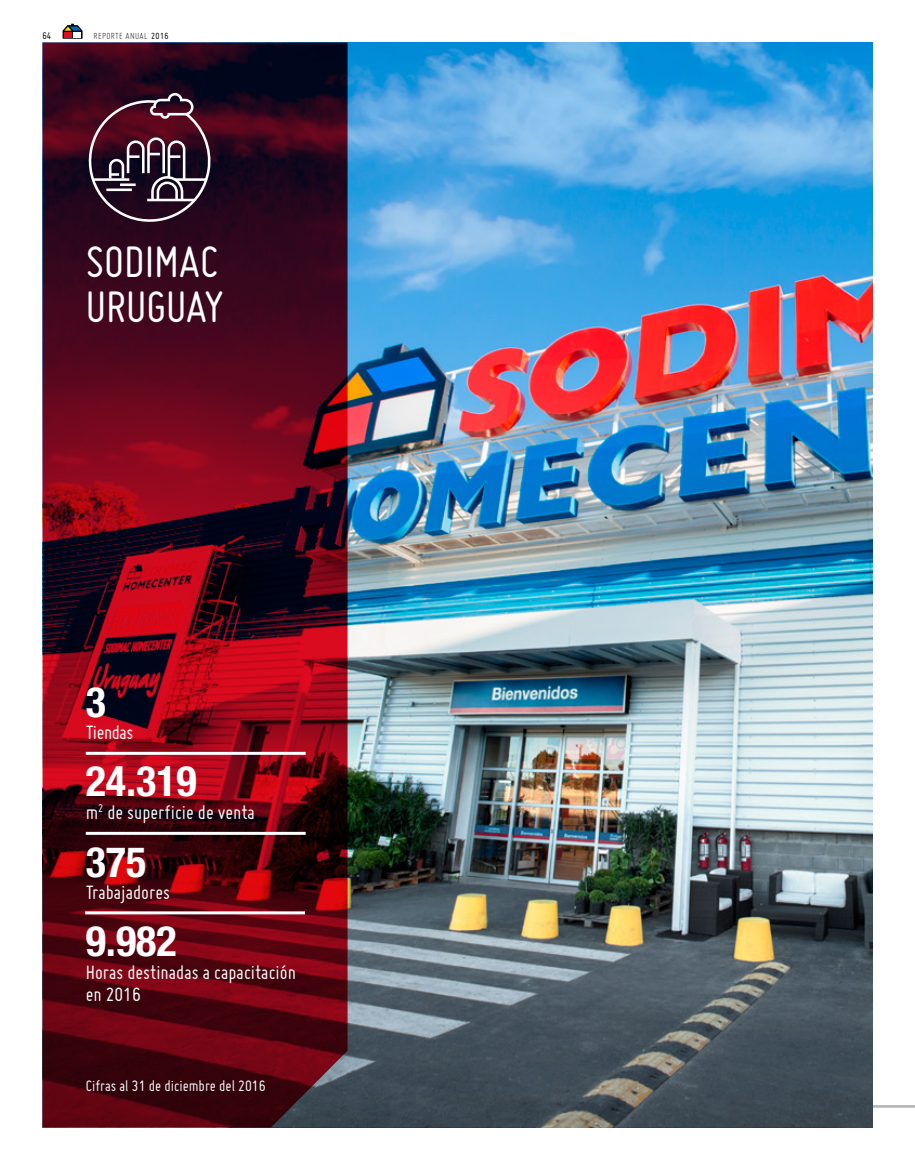
<style>
.page{position:relative;width:915px;height:1170px;background:#fff}
.page>*{position:absolute;margin:0;border:0;box-sizing:border-box;transform-origin:0 0}
.t1{font:48px/45px "Miso";color:#fff}
.t2{font:700 condensed 42px "Helvetica Neue LT Std";color:#fff}
.t3{font:21px/22.5px "Miso";color:#fff}
.t4{font:21px "Miso";letter-spacing:-.02em;color:#fff}
.t5{font:16.5px "Miso";color:#fff}
.t6{font:10.5px "Miso";color:#000}
.t7{font:300 9.75px "Miso";letter-spacing:.04em;color:#000}
.s1{font-weight:400}
</style>
<div class="page">
<svg style="left:63px;top:24px;width:19px;height:15px"></svg>
<img style="left:347px;top:43px;width:525px;height:1084px">
<svg style="left:43px;top:43px;width:304px;height:1084px;background:#590718"></svg>
<hr style="left:85px;top:911px;width:220px;height:3px;background:#fff">
<hr style="left:86px;top:831px;width:219px;height:3px;background:#fff">
<hr style="left:86px;top:751px;width:219px;height:3px;background:#fff">
<svg style="left:85px;top:93px;width:127px;height:132px;background:#4d2c3f"></svg>
<hr style="left:873px;top:1104px;width:41px;height:3px;background:#b1b3b4">
<p class="t6" style="left:43px;top:30px;width:10px">64</p>
<p class="t7" style="left:94px;top:30px;width:76px">REPORTE ANUAL <span class="s1">2016</span></p>
<h1 class="t1" style="left:86px;top:238px;width:139px">SODIMAC<br>URUGUAY</h1>
<h2 class="t2" style="left:86px;top:676px;width:22px">3</h2>
<p class="t4" style="left:86px;top:721px;width:49px">Tiendas</p>
<h2 class="t2" style="left:86px;top:756px;width:112px">24.319</h2>
<p class="t3" style="left:86px;top:800px;width:171px">m<sup>2</sup> de superficie de venta</p>
<h2 class="t2" style="left:86px;top:836px;width:62px">375</h2>
<p class="t3" style="left:86px;top:880px;width:86px">Trabajadores</p>
<h2 class="t2" style="left:86px;top:915px;width:92px">9.982</h2>
<p class="t3" style="left:86px;top:960px;width:212px">Horas destinadas a capacitación en 2016</p>
<p class="t5" style="left:86px;top:1076px;width:181px">Cifras al 31 de diciembre del 2016</p>
</div>
